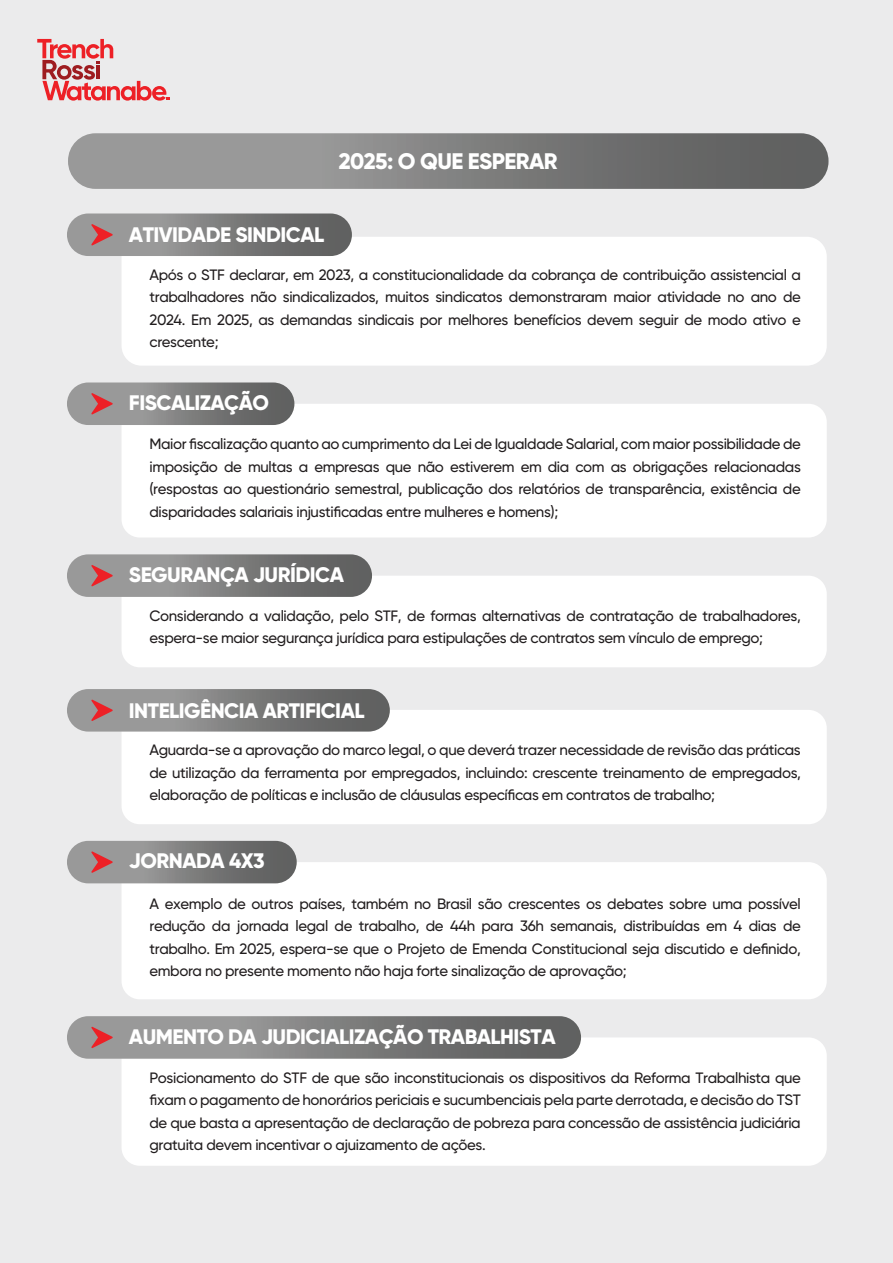
<style>
.page{position:relative;width:893px;height:1263px;background:#fff}
.page>*{position:absolute;margin:0;border:0;box-sizing:border-box;transform-origin:0 0}
.t1{font:800 22.5px "Gilroy";letter-spacing:-.025em;color:#fff}
.t2{font:800 21px "Gilroy";letter-spacing:-.025em;color:#fff}
.t3{font:500 15px/22.5px "Gilroy";letter-spacing:-.025em;color:#211d1e;text-align:justify}
</style>
<div class="page">
<div style="left:0;top:0;width:893px;height:1262px;background:#ebebec"></div>
<svg style="left:37px;top:39px;width:133px;height:62px"></svg>
<svg style="left:68px;top:133px;width:760px;height:56px;background:#838383"></svg>
<div style="left:122px;top:237px;width:705px;height:129px;background:#fff;border-radius:20px"></div>
<div style="left:67px;top:213px;width:285px;height:43px;background:linear-gradient(to right,#a6a6a6,#5d5d5d);border-radius:21px"></div>
<svg style="left:91px;top:224px;width:22px;height:21px"></svg>
<div style="left:122px;top:862px;width:705px;height:137px;background:#fff;border-radius:18px"></div>
<div style="left:67px;top:841px;width:230px;height:42px;background:linear-gradient(to right,#a6a6a6,#5e5e5e);border-radius:21px"></div>
<svg style="left:91px;top:851px;width:22px;height:22px"></svg>
<div style="left:122px;top:404px;width:705px;height:133px;background:#fff;border-radius:18px"></div>
<div style="left:67px;top:382px;width:227px;height:43px;background:linear-gradient(to right,#a7a7a7,#5c5d5d);border-radius:21px"></div>
<svg style="left:91px;top:393px;width:22px;height:21px"></svg>
<div style="left:122px;top:576px;width:705px;height:91px;background:#fff;border-radius:18px"></div>
<div style="left:67px;top:554px;width:305px;height:43px;background:linear-gradient(to right,#a6a6a6,#5d5d5d);border-radius:21px"></div>
<svg style="left:91px;top:565px;width:22px;height:21px"></svg>
<div style="left:122px;top:710px;width:705px;height:114px;background:#fff;border-radius:18px"></div>
<div style="left:67px;top:689px;width:323px;height:43px;background:linear-gradient(to right,#a6a6a6,#5d5d5d);border-radius:21px"></div>
<svg style="left:91px;top:699px;width:22px;height:22px"></svg>
<div style="left:122px;top:1037px;width:705px;height:129px;background:#fff;border-radius:18px"></div>
<div style="left:67px;top:1016px;width:514px;height:43px;background:linear-gradient(to right,#a6a6a6,#5c5d5d);border-radius:21px"></div>
<svg style="left:91px;top:1026px;width:22px;height:22px"></svg>
<h1 class="t1" style="left:339px;top:147px;width:220px">2025: O QUE ESPERAR</h1>
<h2 class="t2" style="left:129px;top:221px;width:197px">ATIVIDADE SINDICAL</h2>
<p class="t3" style="left:149px;top:263px;width:653px">Após o STF declarar, em 2023, a constitucionalidade da cobrança de contribuição assistencial a trabalhadores não sindicalizados, muitos sindicatos demonstraram maior atividade no ano de 2024. Em 2025, as demandas sindicais por melhores benefícios devem seguir de modo ativo e crescente;</p>
<h2 class="t2" style="left:129px;top:390px;width:142px">FISCALIZAÇÃO</h2>
<p class="t3" style="left:149px;top:433px;width:653px">Maior fiscalização quanto ao cumprimento da Lei de Igualdade Salarial, com maior possibilidade de imposição de multas a empresas que não estiverem em dia com as obrigações relacionadas (respostas ao questionário semestral, publicação dos relatórios de transparência, existência de disparidades salariais injustificadas entre mulheres e homens);</p>
<h2 class="t2" style="left:129px;top:562px;width:217px">SEGURANÇA JURÍDICA</h2>
<p class="t3" style="left:149px;top:604px;width:653px">Considerando a validação, pelo STF, de formas alternativas de contratação de trabalhadores, espera-se maior segurança jurídica para estipulações de contratos sem vínculo de emprego;</p>
<h2 class="t2" style="left:129px;top:697px;width:237px">INTELIGÊNCIA ARTIFICIAL</h2>
<p class="t3" style="left:149px;top:739px;width:653px">Aguarda-se a aprovação do marco legal, o que deverá trazer necessidade de revisão das práticas de utilização da ferramenta por empregados, incluindo: crescente treinamento de empregados, elaboração de políticas e inclusão de cláusulas específicas em contratos de trabalho;</p>
<h2 class="t2" style="left:129px;top:847px;width:137px">JORNADA 4X3</h2>
<p class="t3" style="left:149px;top:892px;width:653px">A exemplo de outros países, também no Brasil são crescentes os debates sobre uma possível redução da jornada legal de trabalho, de 44h para 36h semanais, distribuídas em 4 dias de trabalho. Em 2025, espera-se que o Projeto de Emenda Constitucional seja discutido e definido, embora no presente momento não haja forte sinalização de aprovação;</p>
<h2 class="t2" style="left:129px;top:1023px;width:428px">AUMENTO DA JUDICIALIZAÇÃO TRABALHISTA</h2>
<p class="t3" style="left:149px;top:1066px;width:653px">Posicionamento do STF de que são inconstitucionais os dispositivos da Reforma Trabalhista que fixam o pagamento de honorários periciais e sucumbenciais pela parte derrotada, e decisão do TST de que basta a apresentação de declaração de pobreza para concessão de assistência judiciária gratuita devem incentivar o ajuizamento de ações.</p>
</div>
